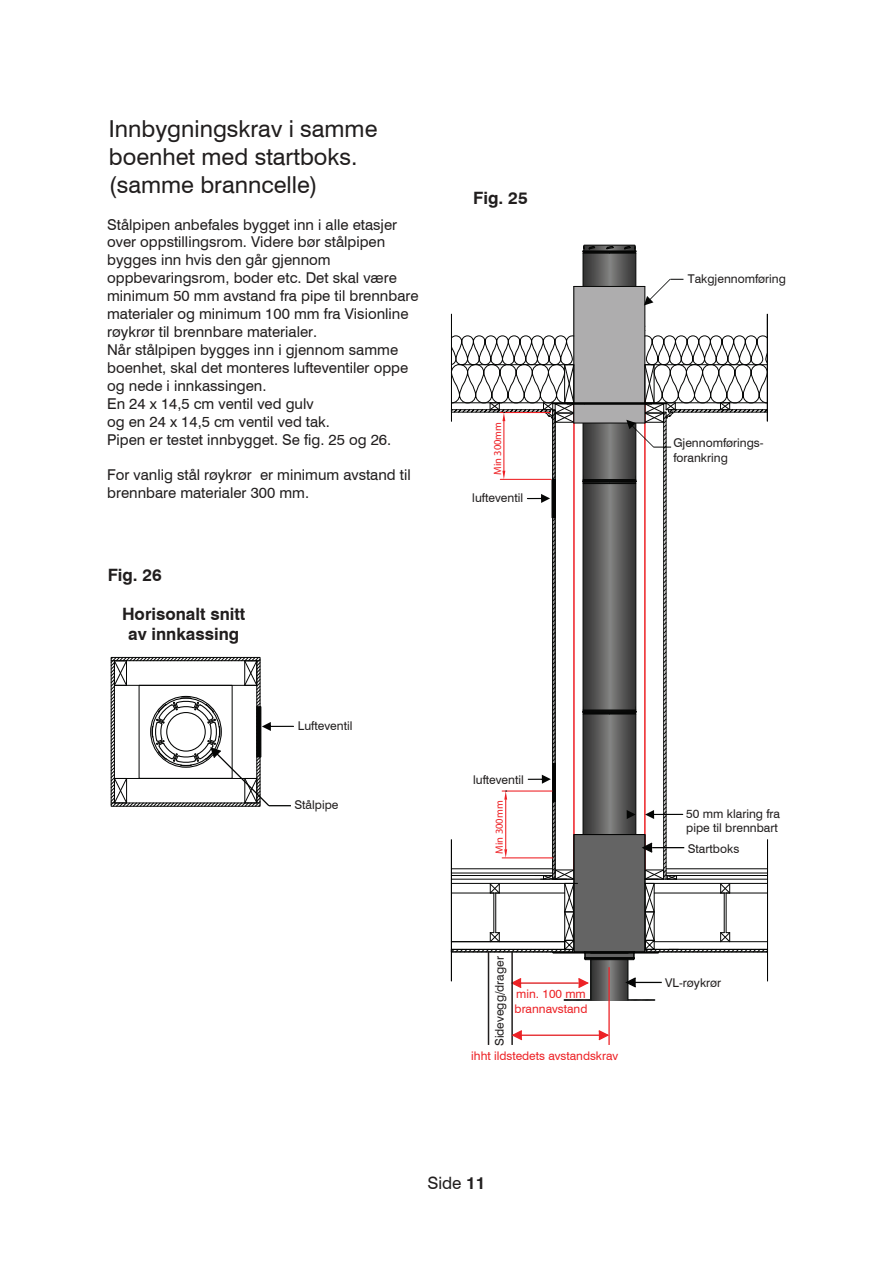
<style>
.page{position:relative;width:893px;height:1263px;background:#fff}
.page>*{position:absolute;margin:0;border:0;box-sizing:border-box;transform-origin:0 0}
.t1{font:23.4px/28px "Swiss 721 BT";color:#211e1e}
.t2{font:700 16.95px/20.4px "Swiss 721 BT";color:#211e1e;text-align:center}
.t3{font:16.95px "Swiss 721 BT";color:#211e1e}
.t4{font:15px/17.9px "Swiss 721 BT";color:#211e1e}
.t5{font:12px/14.4px "Swiss 721 BT";color:#211e1e}
.t6{font:11.85px/14.2px "Swiss 721 BT";color:#ed2226}
.t7{font:10.5px "Myriad Pro";color:#ee1f23}
.s1{font-weight:700}
</style>
<div class="page">
<svg style="left:564px;top:1000px;width:91px;height:1px"></svg>
<svg style="left:592px;top:989px;width:34px;height:9px"></svg>
<div style="left:590px;top:957px;width:38px;height:43px;border:1px solid #040504"></div>
<hr style="left:488px;top:952px;width:1px;height:93px;background:#211e1e">
<hr style="left:511px;top:952px;width:2px;height:93px;background:#211e1e">
<svg style="left:511px;top:1029px;width:12px;height:12px"></svg>
<hr style="left:520px;top:1035px;width:79px;height:1px;background:#ed2226">
<svg style="left:597px;top:1029px;width:13px;height:12px"></svg>
<hr style="left:608px;top:967px;width:1px;height:78px;background:#ed2226">
<svg style="left:110px;top:656px;width:184px;height:151px"></svg>
<div style="left:150px;top:696px;width:72px;height:72px;border:1px solid #040504;border-radius:50%"></div>
<div style="left:166px;top:712px;width:40px;height:40px;border:1px solid #040504;border-radius:50%"></div>
<svg style="left:450px;top:244px;width:318px;height:745px"></svg>
<h1 class="t1" style="left:109px;top:114px;width:270px">Innbygningskrav i samme boenhet med startboks. (samme branncelle)</h1>
<p class="t4" style="left:107px;top:215px;width:313px">Stålpipen anbefales bygget inn i alle etasjer over oppstillingsrom. Videre bør stålpipen bygges inn hvis den går gjennom oppbevaringsrom, boder etc. Det skal være minimum 50 mm avstand fra pipe til brennbare materialer og minimum 100 mm fra Visionline røykrør til brennbare materialer.<br>Når stålpipen bygges inn i gjennom samme boenhet, skal det monteres lufteventiler oppe og nede i innkassingen.<br>En 24 x 14,5 cm ventil ved gulv<br>og en 24 x 14,5 cm ventil ved tak.<br>Pipen er testet innbygget. Se fig. 25 og 26.</p>
<p class="t4" style="left:107px;top:466px;width:305px">For vanlig stål røykrør er minimum avstand til brennbare materialer 300 mm.</p>
<p class="t2" style="left:108px;top:564px;width:56px">Fig. 26</p>
<p class="t2" style="left:122px;top:603px;width:125px">Horisonalt snitt av innkassing</p>
<p class="t5" style="left:298px;top:718px;width:56px">Lufteventil</p>
<p class="t5" style="left:294px;top:797px;width:46px">Stålpipe</p>
<p class="t2" style="left:473px;top:188px;width:56px">Fig. 25</p>
<p class="t7" style="left:491px;top:475px;width:55px;rotate:-90deg">Min 300mm</p>
<p class="t5" style="left:472px;top:491px;width:52px">lufteventil</p>
<p class="t5" style="left:473px;top:772px;width:52px">lufteventil</p>
<p class="t7" style="left:493px;top:854px;width:55px;rotate:-90deg">Min 300mm</p>
<p class="t5" style="left:492px;top:1046px;width:92px;rotate:-90deg">Sidevegg/drager</p>
<p class="t6" style="left:471px;top:1049px;width:148px">ihht ildstedets avstandskrav</p>
<p class="t6" style="left:514px;top:987px;width:74px">min. 100 mm brannavstand</p>
<p class="t3" style="left:427px;top:1173px;width:60px">Side <span class="s1">11</span></p>
<p class="t5" style="left:687px;top:272px;width:100px">Takgjennomføring</p>
<p class="t5" style="left:673px;top:436px;width:92px">Gjennomførings&shy;forankring</p>
<p class="t5" style="left:686px;top:806px;width:95px">50 mm klaring fra pipe til brennbart</p>
<p class="t5" style="left:687px;top:841px;width:53px">Startboks</p>
<p class="t5" style="left:665px;top:975px;width:57px">VL-røykrør</p>
</div>
